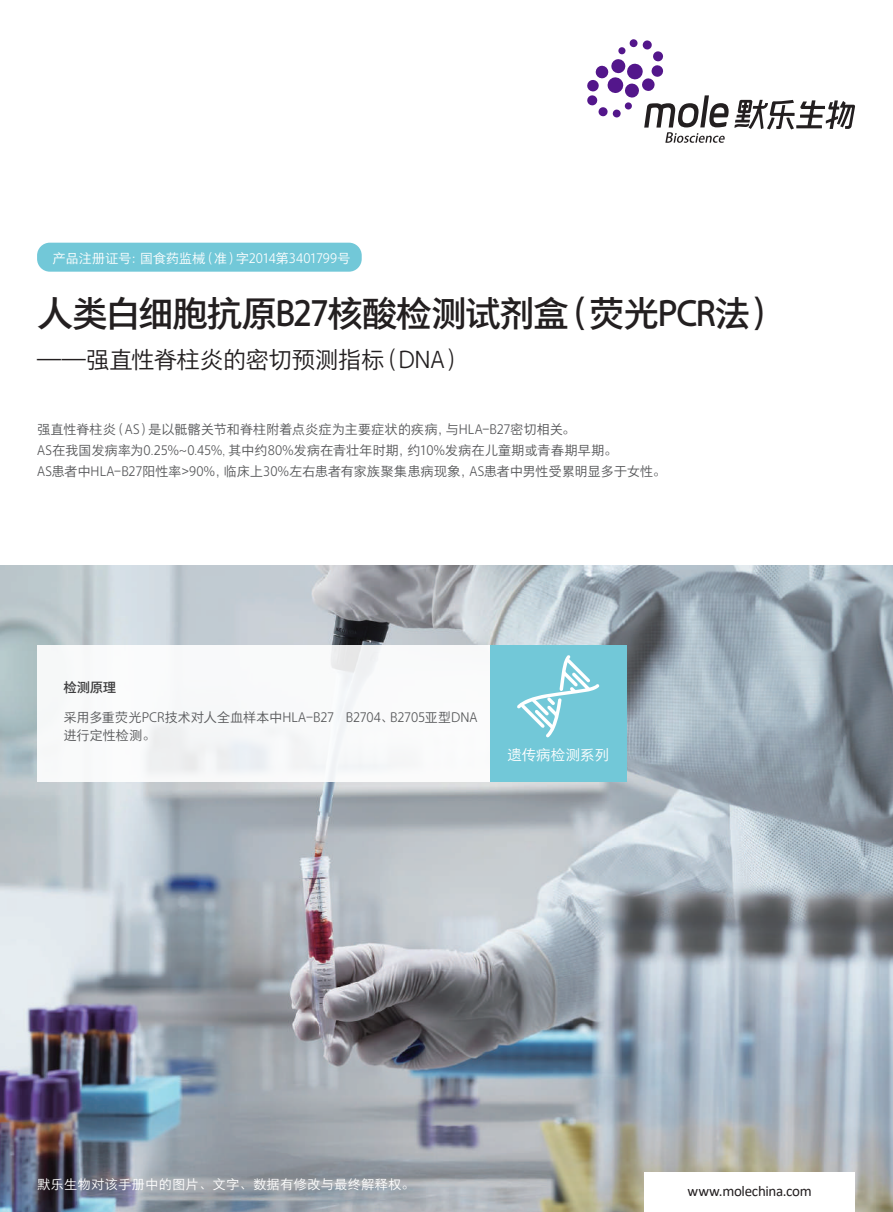
<style>
.page{position:relative;width:893px;height:1212px;background:#fff}
.page>*{position:absolute;margin:0;border:0;box-sizing:border-box;transform-origin:0 0}
.t1{font:36px "FZYOUH 510 M GB1 4";letter-spacing:-.05em;color:#231f20}
.t2{font:24px "FZYOUH 506 L GB1 4";letter-spacing:-.04em;color:#231f20}
.t3{font:15px "Calibri";letter-spacing:-.02em;color:#231f20}
.t4{font:15px "FZYOUH 506 L GB1 4";letter-spacing:-.035em;color:#fff}
.t5{font:13.5px/21px "FZYOUH 506 L GB1 4";letter-spacing:-.02em;color:#57585a}
.t6{font:13.5px "FZYOUH 506 L GB1 4";letter-spacing:-.025em;color:#fff}
.t7{font:13.5px "FZYOUH 506 L GB1 4";color:#fff}
.t8{font:13.5px "FZYOUH 510 M GB1 4";color:#3e3e3f}
</style>
<div class="page">
<img style="left:0;top:565px;width:893px;height:647px">
<div style="left:37px;top:243px;width:325px;height:29px;background:#72c8d8;border-radius:13px"></div>
<div style="left:37px;top:645px;width:453px;height:137px;background:#fff"></div>
<div style="left:490px;top:646px;width:136px;height:136px;background:#72c8d8"></div>
<svg style="left:517px;top:655px;width:82px;height:82px"></svg>
<div style="left:644px;top:1173px;width:211px;height:39px;background:#fff"></div>
<div style="left:653px;top:51px;width:10px;height:11px;background:#53168b;border-radius:5px"></div>
<svg style="left:642px;top:40px;width:10px;height:10px"></svg>
<div style="left:629px;top:39px;width:9px;height:8px;background:#53168b;border-radius:4px"></div>
<svg style="left:618px;top:47px;width:8px;height:8px"></svg>
<svg style="left:587px;top:59px;width:268px;height:84px"></svg>
<p class="t6" style="left:53px;top:251px;width:300px">产品注册证号：国食药监械（准）字2014第3401799号</p>
<h1 class="t1" style="left:37px;top:294px;width:744px">人类白细胞抗原B27核酸检测试剂盒（荧光PCR法）</h1>
<h2 class="t2" style="left:37px;top:347px;width:429px">——强直性脊柱炎的密切预测指标（DNA）</h2>
<p class="t5" style="left:37px;top:419px;width:631px">强直性脊柱炎（AS）是以骶髂关节和脊柱附着点炎症为主要症状的疾病，与HLA-B27密切相关。<br>AS在我国发病率为0.25%~0.45%, 其中约80%发病在青壮年时期，约10%发病在儿童期或青春期早期。<br>AS患者中HLA-B27阳性率&gt;90%，临床上30%左右患者有家族聚集患病现象，AS患者中男性受累明显多于女性。</p>
<p class="t8" style="left:63px;top:680px;width:55px">检测原理</p>
<p class="t5" style="left:63px;top:708px;width:416px;line-height:18px">采用多重荧光PCR技术对人全血样本中HLA-B27 B2704、B2705亚型DNA进行定性检测。</p>
<p class="t4" style="left:507px;top:746px;width:104px">遗传病检测系列</p>
<p class="t7" style="left:37px;top:1177px;width:380px">默乐生物对该手册中的图片、文字、数据有修改与最终解释权。</p>
<p class="t3" style="left:688px;top:1181px;width:126px">www.molechina.com</p>
</div>
